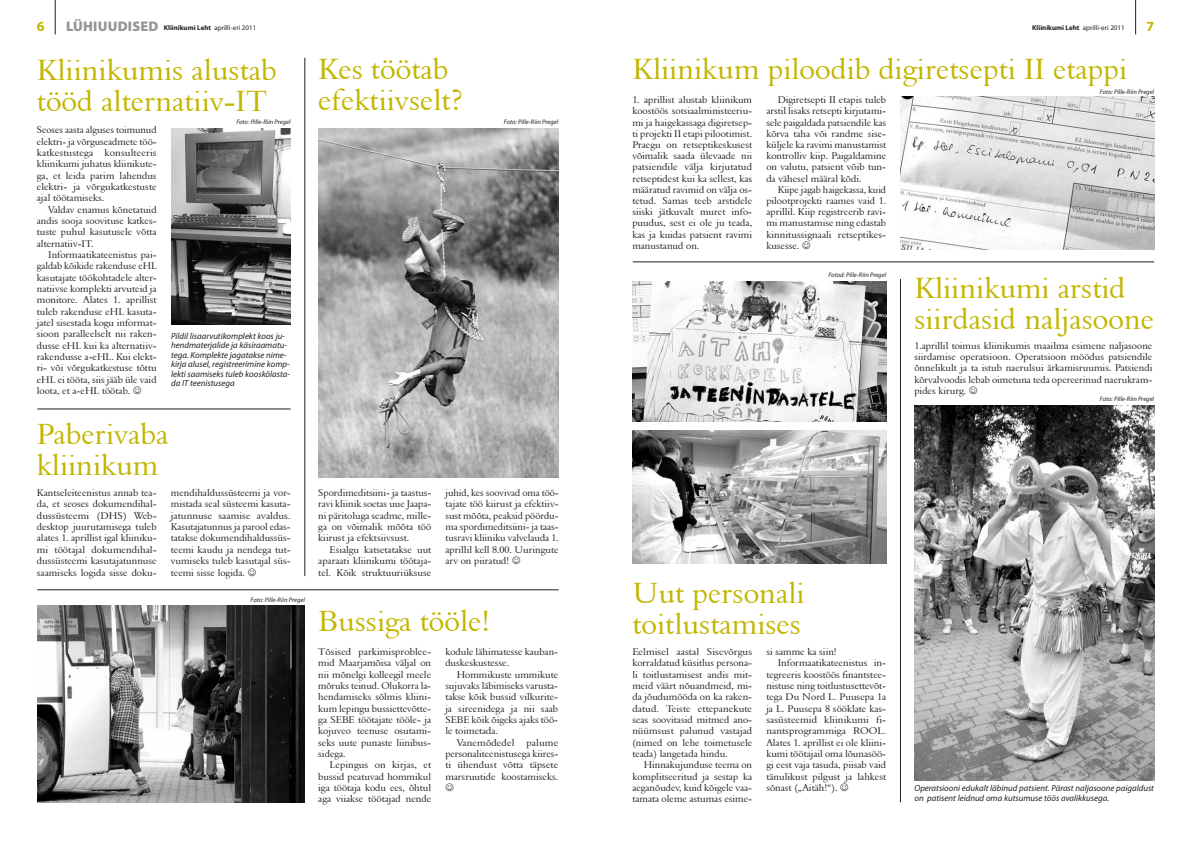
<style>
.page{position:relative;width:1191px;height:842px;background:#fff}
.page>*{position:absolute;margin:0;border:0;box-sizing:border-box;transform-origin:0 0}
.t1{font:30px/31px "Aldine 401 BT Roman A";color:#c3b600}
.t2{font:700 14px "Myriad Pro";color:#c3b600}
.t3{font:10px/11.3px "Aldine 401 BT Roman A";color:#231f20;text-align:justify}
.t4{font:italic 8.8px/9.5px "Myriad Pro";color:#231f20}
.t5{font:7px "Myriad Pro";color:#231f20}
.t6{font:italic 6.5px "Myriad Pro";color:#231f20}
.s1{font-weight:900;font-size:14px;color:#939598}
.s2{font-weight:700}
</style>
<div class="page">
<hr style="left:1135px;top:0;width:1px;height:34px;background:#231f20">
<hr style="left:55px;top:0;width:1px;height:34px;background:#231f20">
<img style="left:900px;top:97px;width:254px;height:152px">
<img style="left:318px;top:128px;width:240px;height:349px">
<img style="left:914px;top:405px;width:240px;height:375px">
<img style="left:633px;top:430px;width:253px;height:134px">
<img style="left:632px;top:281px;width:254px;height:140px">
<img style="left:37px;top:606px;width:268px;height:196px">
<hr style="left:37px;top:590px;width:521px;height:1px;background:#231f20">
<img style="left:171px;top:128px;width:120px;height:196px">
<hr style="left:633px;top:262px;width:521px;height:1px;background:#231f20">
<hr style="left:305px;top:58px;width:1px;height:518px;background:#231f20">
<hr style="left:37px;top:409px;width:254px;height:1px;background:#231f20">
<hr style="left:900px;top:279px;width:1px;height:523px;background:#231f20">
<h2 class="t2" style="left:37px;top:21px;width:9px">6</h2>
<p class="t5" style="left:66px;top:25px;width:192px"><span class="s1">LÜHIUUDISED</span> <span class="s2">Kliinikumi Leht</span> aprilli-eri 2011</p>
<p class="t5" style="left:1032px;top:25px;width:94px"><span class="s2">Kliinikumi Leht</span> aprilli-eri 2011</p>
<h2 class="t2" style="left:1146px;top:21px;width:9px">7</h2>
<h1 class="t1" style="left:37px;top:54px;width:241px">Kliinikumis alustab tööd alternatiiv-IT</h1>
<h1 class="t1" style="left:318px;top:54px;width:146px">Kes töötab efektiivselt?</h1>
<p class="t3" style="left:37px;top:124px;width:121px">Seoses aasta alguses toimunud elektri- ja võrguseadmete töö&shy;katkestustega konsulteeris kliinikumi juhatus kliinikute&shy;ga, et leida parim lahendus elektri- ja võrgukatkestuste ajal töötamiseks.</p>
<p class="t3" style="left:37px;top:203px;width:121px;text-indent:11px">Valdav enamus kõnetatuid andis sooja soovituse katkes&shy;tuste puhul kasutusele võtta alternatiiv-IT.</p>
<p class="t3" style="left:37px;top:249px;width:121px;text-indent:11px">Informaatikateenistus pai&shy;galdab kõikide rakenduse eHL kasutajate töökohtadele alter&shy;natiivse komplekti arvuteid ja monitore. Alates 1. aprillist tuleb rakenduse eHL kasuta&shy;jatel sisestada kogu informat&shy;sioon paralleelselt nii raken&shy;dusse eHL kui ka alternatiiv&shy;rakendusse a-eHL. Kui elekt&shy;ri- või võrgukatkestuse tõttu eHL ei tööta, siis jääb üle vaid loota, et a-eHL töötab. ☺</p>
<p class="t6" style="left:236px;top:119px;width:56px">Foto: Pille-Riin Pregel</p>
<p class="t6" style="left:504px;top:119px;width:56px">Foto: Pille-Riin Pregel</p>
<p class="t4" style="left:171px;top:332px;width:121px">Pildil lisaarvutikomplekt koos ju&shy;hendmaterjalide ja käsiraamatu&shy;tega. Komplekte jagatakse nime&shy;kirja alusel, registreerimine komp&shy;lekti saamiseks tuleb kooskõlasta&shy;da IT teenistusega</p>
<h1 class="t1" style="left:37px;top:418px;width:133px">Paberivaba kliinikum</h1>
<p class="t3" style="left:37px;top:487px;width:121px">Kantseleiteenistus annab tea&shy;da, et seoses dokumendihal&shy;dussüsteemi (DHS) Web&shy;desktop juurutamisega tuleb alates 1. aprillist igal kliiniku&shy;mi töötajal dokumendihal&shy;dussüsteemi kasutajatunnuse saamiseks logida sisse doku-</p>
<p class="t3" style="left:171px;top:487px;width:121px">mendihaldussüsteemi ja vor&shy;mistada seal süsteemi kasuta&shy;jatunnuse saamise avaldus.<br>Kasutajatunnus ja parool edas&shy;tatakse dokumendihaldussüs&shy;teemi kaudu ja nendega tut&shy;vumiseks tuleb kasutajal süs&shy;teemi sisse logida. ☺</p>
<p class="t3" style="left:318px;top:487px;width:115px">Spordimeditsiini- ja taastus&shy;ravi kliinik soetas uue Jaapa&shy;ni päritoluga seadme, mille&shy;ga on võimalik mõõta töö kiirust ja efektsiivsust.</p>
<p class="t3" style="left:318px;top:544px;width:115px;text-indent:11px">Esialgu katsetatakse uut aparaati kliinikumi töötaja&shy;tel. Kõik struktuuriüksuse</p>
<p class="t6" style="left:250px;top:598px;width:56px">Foto: Pille-Riin Pregel</p>
<p class="t3" style="left:445px;top:487px;width:115px">juhid, kes soovivad oma töö&shy;tajate töö kiirust ja efektiiv&shy;sust mõõta, peaksid pöördu&shy;ma spordimeditsiini- ja taas&shy;tusravi kliiniku valvelauda 1. aprillil kell 8.00. Uuringute arv on piiratud! ☺</p>
<h1 class="t1" style="left:318px;top:605px;width:173px">Bussiga tööle!</h1>
<p class="t3" style="left:318px;top:646px;width:114px">Tõsised parkimisproblee&shy;mid Maarjamõisa väljal on nii mõnelgi kolleegil meele mõruks teinud. Olukorra la&shy;hendamiseks sõlmis kliini&shy;kum lepingu bussiettevõtte&shy;ga SEBE töötajate tööle- ja kojuveo teenuse osutami&shy;seks uute punaste liinibus&shy;sidega.</p>
<p class="t3" style="left:318px;top:759px;width:114px;text-indent:11px">Lepingus on kirjas, et bussid peatuvad hommikul iga töötaja kodu ees, õhtul aga viiakse töötajad nende</p>
<p class="t3" style="left:445px;top:646px;width:114px">kodule lähimatesse kauban&shy;duskeskustesse.</p>
<p class="t3" style="left:445px;top:668px;width:114px;text-indent:11px">Hommikuste ummikute sujuvaks läbimiseks varusta&shy;takse kõik bussid vilkurite&shy;ja sireenidega ja nii saab SEBE kõik õigeks ajaks töö&shy;le toimetada.</p>
<p class="t3" style="left:445px;top:736px;width:114px;text-indent:11px">Vanemõdedel palume personaliteenistusega kiires&shy;ti ühendust võtta täpsete marsruutide koostamiseks.</p>
<h1 class="t1" style="left:632px;top:54px;width:496px">Kliinikum piloodib digiretsepti II etappi</h1>
<p class="t6" style="left:1099px;top:89px;width:56px">Foto: Pille-Riin Pregel</p>
<p class="t3" style="left:632px;top:94px;width:121px">1. aprillist alustab kliinikum koostöös sotsiaalministeeriu&shy;mi ja haigekassaga digiretsep&shy;ti projekti II etapi pilootimist.<br>Praegu on retseptikeskusest võimalik saada ülevaade nii patsiendile välja kirjutatud retseptidest kui ka sellest, kas määratud ravimid on välja os&shy;tetud. Samas teeb arstidele siiski jätkuvalt muret info&shy;puudus, sest ei ole ju teada, kas ja kuidas patsient ravimi manustanud on.</p>
<p class="t3" style="left:766px;top:94px;width:121px;text-indent:11px">Digiretsepti II etapis tuleb arstil lisaks retsepti kirjutami&shy;sele paigaldada patsiendile kas kõrva taha või randme sise&shy;küljele ka ravimi manustamist kontrolliv kiip. Paigaldamine on valutu, patsient võib tun&shy;da vähesel määral kõdi.</p>
<p class="t3" style="left:766px;top:184px;width:121px;text-indent:11px">Kiipe jagab haigekassa, kuid pilootprojekti raames vaid 1. aprillil. Kiip registreerib ravi&shy;mi manustamise ning edastab kinnitussignaali retseptikes&shy;kusesse. ☺</p>
<p class="t6" style="left:828px;top:273px;width:59px">Fotod: Pille-Riin Pregel</p>
<h1 class="t1" style="left:914px;top:272px;width:241px">Kliinikumi arstid siirdasid naljasoone</h1>
<p class="t3" style="left:914px;top:340px;width:239px">1.aprillil toimus kliinikumis maailma esimene naljasoone siirdamise operatsioon. Operatsioon möödus patsiendile õnnelikult ja ta istub naerulsui ärkamisruumis. Patsiendi kõrvalvoodis lebab oimetuna teda opereerinud naerukram&shy;pides kirurg. ☺</p>
<p class="t6" style="left:1099px;top:397px;width:56px">Foto: Pille-Riin Pregel</p>
<h1 class="t1" style="left:632px;top:577px;width:174px">Uut personali toitlustamises</h1>
<p class="t3" style="left:632px;top:646px;width:121px">Eelmisel aastal Sisevõrgus korraldatud küsitlus persona&shy;li toitlustamisest andis mit&shy;meid väärt nõuandmeid, mi&shy;da jõudumööda on ka raken&shy;datud. Teiste ettepanekute seas soovitasid mitmed ano&shy;nüümsust palunud vastajad (nimed on lehe toimetusele teada) langetada hindu.</p>
<p class="t3" style="left:632px;top:759px;width:121px;text-indent:11px">Hinnakujunduse teema on komplitseeritud ja sestap ka aeganõudev, kuid kõigele vaa&shy;tamata oleme astumas esime-</p>
<p class="t3" style="left:766px;top:646px;width:72px">si samme ka siin!</p>
<p class="t3" style="left:777px;top:657px;width:110px">Informaatikateenistus in-</p>
<p class="t3" style="left:766px;top:668px;width:121px">tegreeris koostöös finantstee-</p>
<p class="t3" style="left:766px;top:680px;width:121px">nistuse ning toitlustusettevõt-</p>
<p class="t3" style="left:766px;top:691px;width:121px">tega Du Nord L. Puusepa 1a</p>
<p class="t3" style="left:766px;top:702px;width:121px">ja L. Puusepa 8 sööklate kas-</p>
<p class="t3" style="left:766px;top:714px;width:121px">sasüsteemid kliinikumi fi-</p>
<p class="t3" style="left:766px;top:725px;width:121px">nantsprogrammiga ROOL.</p>
<p class="t3" style="left:766px;top:736px;width:121px">Alates 1. aprillist ei ole kliini-</p>
<p class="t3" style="left:766px;top:748px;width:121px">kumi töötajail oma lõunasöö-</p>
<p class="t3" style="left:766px;top:759px;width:121px">gi eest vaja tasuda, piisab vaid</p>
<p class="t3" style="left:766px;top:770px;width:121px">tänulikust pilgust ja lahkest</p>
<p class="t3" style="left:766px;top:782px;width:84px">sõnast („Aitäh!“). ☺</p>
<p class="t4" style="left:914px;top:784px;width:241px">Operatsiooni edukalt läbinud patsient. Pärast naljasoone paigaldust on patisent leidnud oma kutsumuse töös avalikkusega.</p>
</div>
